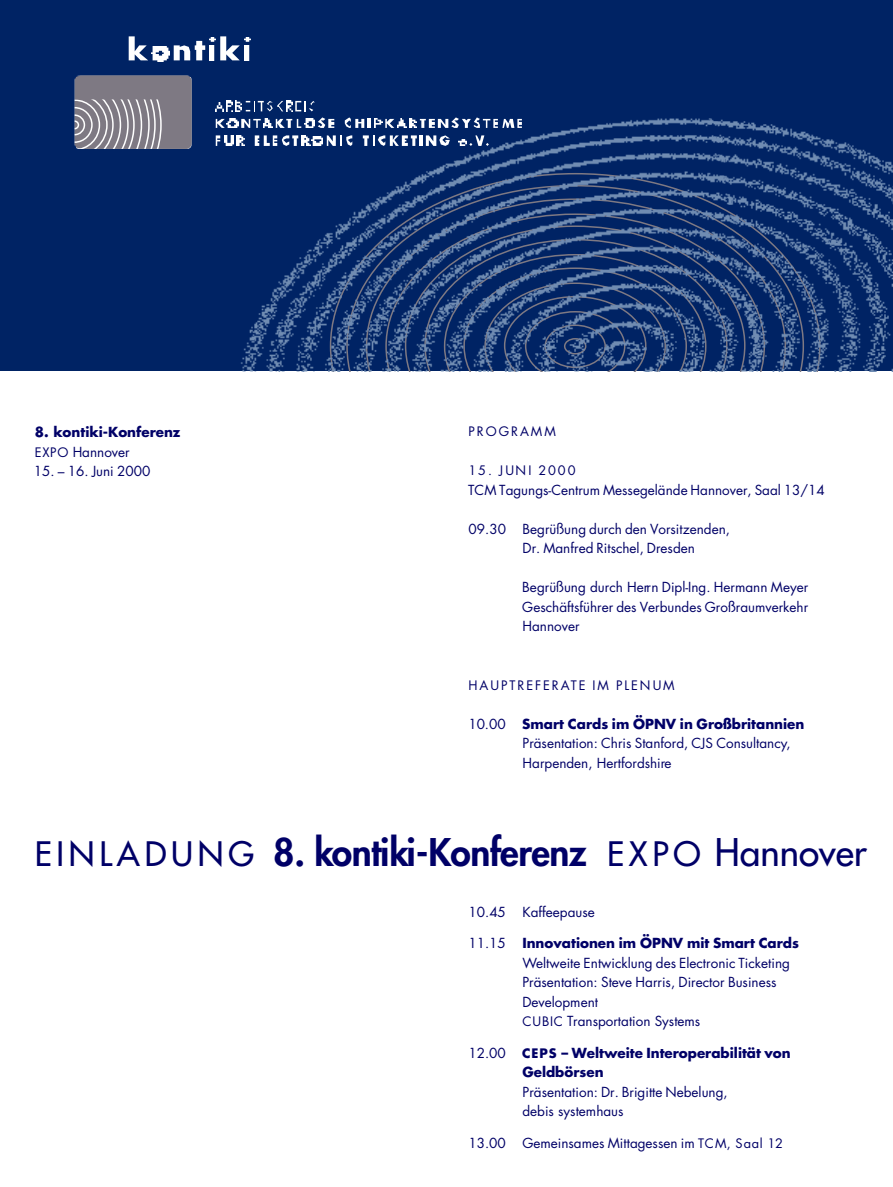
<style>
.page{position:relative;width:893px;height:1187px;background:#fff}
.page>*{position:absolute;margin:0;border:0;box-sizing:border-box;transform-origin:0 0}
.t1{font:800 37.05px "Futura";color:#000067}
.t2{font:13.5px/19.5px "Futura";color:#000067}
.t3{font:700 13.5px/19.5px "Futura";color:#000067}
.t4{font:12.75px "Futura";letter-spacing:.145em;color:#000067}
.s1{font-weight:400;font-size:12.75px}
.s2{font-weight:400}
.s3{font-weight:700}
.s4{font-weight:400;font-size:32.85px}
.s5{font-size:12.75px}
</style>
<div class="page">
<div style="left:0;top:0;width:892px;height:371px;background:#002364"></div>
<img style="left:272px;top:163px;width:179px;height:134px">
<img style="left:451px;top:118px;width:255px;height:179px">
<img style="left:706px;top:118px;width:186px;height:137px">
<img style="left:240px;top:297px;width:241px;height:74px">
<img style="left:481px;top:255px;width:254px;height:116px">
<img style="left:735px;top:227px;width:157px;height:144px">
<div style="left:75px;top:75px;width:118px;height:75px;border:2px solid #002364;border-radius:2px"></div>
<svg style="left:129px;top:36px;width:19px;height:24px"></svg>
<img style="left:151px;top:47px;width:18px;height:15px">
<svg style="left:174px;top:41px;width:31px;height:19px"></svg>
<img style="left:210px;top:38px;width:6px;height:22px">
<svg style="left:220px;top:36px;width:20px;height:24px"></svg>
<img style="left:244px;top:38px;width:6px;height:22px">
<svg style="left:216px;top:135px;width:28px;height:11px"></svg>
<svg style="left:255px;top:135px;width:97px;height:11px"></svg>
<svg style="left:363px;top:135px;width:87px;height:11px"></svg>
<svg style="left:459px;top:135px;width:30px;height:11px"></svg>
<svg style="left:216px;top:117px;width:118px;height:11px"></svg>
<svg style="left:345px;top:117px;width:177px;height:11px"></svg>
<svg style="left:216px;top:101px;width:34px;height:10px"></svg>
<svg style="left:258px;top:101px;width:57px;height:10px"></svg>
<svg style="left:75px;top:75px;width:117px;height:74px;background:#8b8790"></svg>
<p class="t3" style="left:35px;top:423px;width:147px">8. kontiki-Konferenz<br><span class="s1">E X P O</span> <span class="s2">Hannover</span></p>
<p class="t2" style="left:34px;top:462px;width:118px">15. – 16. Juni 2000</p>
<p class="t4" style="left:468px;top:426px;width:89px">P R O G R A M M</p>
<p class="t4" style="left:468px;top:465px;width:109px">15. JUNI 2000</p>
<p class="t2" style="left:468px;top:481px;width:358px">TCM Tagungs-Centrum Messegelände Hannover, Saal 13/14</p>
<p class="t2" style="left:522px;top:520px;width:209px;text-indent:-54px">09.30 Begrüßung durch den Vorsitzenden,<br>Dr. Manfred Ritschel, Dresden</p>
<p class="t2" style="left:522px;top:579px;width:287px;text-align:justify">Begrüßung durch Herrn Dipl-Ing. Hermann Meyer Geschäftsführer des Verbundes Großraumverkehr Hannover</p>
<p class="t4" style="left:468px;top:679px;width:207px">H A U P T R E F E R ATE IM PLENUM</p>
<p class="t2" style="left:522px;top:715px;width:283px;text-indent:-54px">10.00 <span class="s3">Smart Cards im ÖPNV in Großbritannien<br></span>Präsentation: Chris Stanford, CJS Consultancy,<br>Harpenden, Hertfordshire</p>
<h1 class="t1" style="left:35px;top:834px;width:833px"><span class="s4">E I N L A D U N G</span> 8. kontiki-Konferenz <span class="s4">E X P O</span> <span class="s2">Hannover</span></h1>
<p class="t2" style="left:468px;top:903px;width:128px">10.45 Kaffeepause</p>
<p class="t2" style="left:522px;top:934px;width:278px;text-indent:-54px">11.15 <span class="s3">Innovationen im ÖPNV mit Smart Cards </span>Weltweite Entwicklung des Electronic Ticketing Präsentation: Steve Harris, Director Business Development<br><span class="s5">C U B I C</span> Transportation Systems</p>
<p class="t3" style="left:522px;top:1044px;width:270px;text-indent:-54px"><span class="s2">12.00</span> <span class="s5">C E P S</span> – Weltweite Interoperabilität von<br>Geldbörsen</p>
<p class="t2" style="left:522px;top:1083px;width:207px">Präsentation: Dr. Brigitte Nebelung, debis systemhaus</p>
<p class="t2" style="left:468px;top:1134px;width:316px">13.00 Gemeinsames Mittagessen im <span class="s5">TCM, Saal 12</span></p>
</div>
